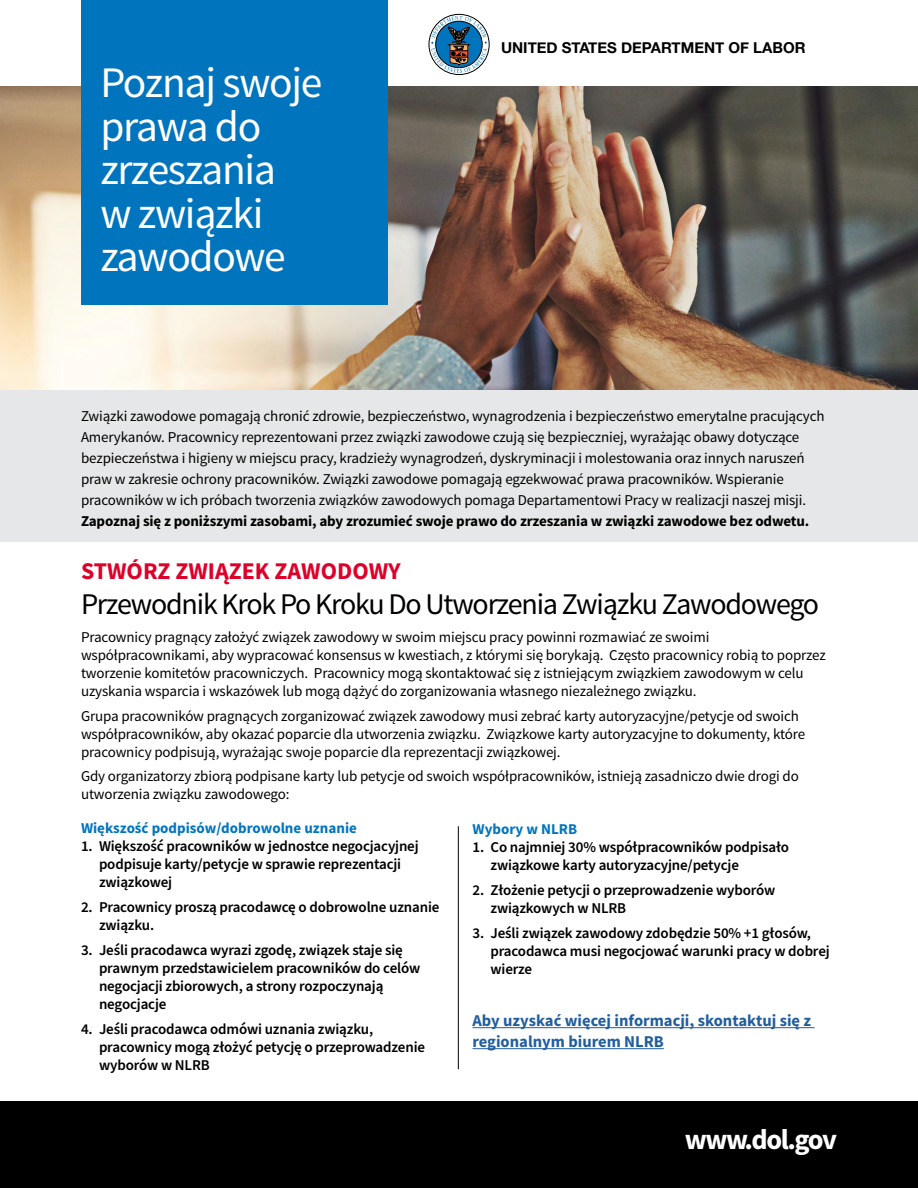
<style>
.page{position:relative;width:918px;height:1188px;background:#fff}
.page>*{position:absolute;margin:0;border:0;box-sizing:border-box;transform-origin:0 0}
.t1{font:43.5px/43.5px "Source Sans Pro";letter-spacing:-.03em;color:#fff}
.t2{font:30px "Source Sans Pro";letter-spacing:-.04em;color:#000}
.t3{font:700 28.5px "Source Sans Pro";letter-spacing:-.05em;color:#fff}
.t4{font:700 24px "Source Sans Pro";color:#de0029}
.t5{font:700 16.5px/21px "Source Sans Pro";color:#215e9e}
.t6{font:15px/18px "Source Sans Pro";letter-spacing:-.01em;color:#000}
.t7{font:600 15px/18px "Source Sans Pro";letter-spacing:-.01em;color:#000}
.t8{font:700 15px "Source Sans Pro";color:#0075be}
.t9{font:700 15px "Helvetica Neue";color:#000}
.s1{font-weight:700}
</style>
<div class="page">
<div style="left:0;top:384px;width:918px;height:158px;background:#e6e7e8"></div>
<div style="left:429px;top:14px;width:61px;height:61px;border:1px solid #000;border-radius:50%"></div>
<svg style="left:431px;top:16px;width:56px;height:57px"></svg>
<div style="left:0;top:1102px;width:918px;height:86px;background:#000"></div>
<img style="left:0;top:86px;width:918px;height:304px">
<div style="left:81px;top:0;width:307px;height:305px;background:#0075be"></div>
<hr style="left:472px;top:1027px;width:343px;height:1px;background:#215e9e">
<hr style="left:472px;top:1048px;width:192px;height:1px;background:#215e9e">
<hr style="left:458px;top:826px;width:1px;height:243px;background:#000">
<h1 class="t1" style="left:100px;top:62px;width:224px">Poznaj swoje prawa do zrzeszania<br>w związki zawodowe</h1>
<p class="t9" style="left:501px;top:36px;width:306px">UNITED STATES DEPARTMENT OF LABOR</p>
<p class="t6" style="left:81px;top:405px;width:745px;line-height:21px">Związki zawodowe pomagają chronić zdrowie, bezpieczeństwo, wynagrodzenia i bezpieczeństwo emerytalne pracujących Amerykanów. Pracownicy reprezentowani przez związki zawodowe czują się bezpieczniej, wyrażając obawy dotyczące bezpieczeństwa i higieny w miejscu pracy, kradzieży wynagrodzeń, dyskryminacji i molestowania oraz innych naruszeń praw w zakresie ochrony pracowników. Związki zawodowe pomagają egzekwować prawa pracowników. Wspieranie pracowników w ich próbach tworzenia związków zawodowych pomaga Departamentowi Pracy w realizacji naszej misji.<br><span class="s1">Zapoznaj się z poniższymi zasobami, aby zrozumieć swoje prawo do zrzeszania w związki zawodowe bez odwetu.</span></p>
<h2 class="t4" style="left:81px;top:556px;width:321px">STWÓRZ ZWIĄZEK ZAWODOWY</h2>
<h2 class="t2" style="left:81px;top:585px;width:740px">Przewodnik Krok Po Kroku Do Utworzenia Związku Zawodowego</h2>
<p class="t6" style="left:81px;top:628px;width:746px">Pracownicy pragnący założyć związek zawodowy w swoim miejscu pracy powinni rozmawiać ze swoimi współpracownikami, aby wypracować konsensus w kwestiach, z którymi się borykają. Często pracownicy robią to poprzez tworzenie komitetów pracowniczych. Pracownicy mogą skontaktować się z istniejącym związkiem zawodowym w celu uzyskania wsparcia i wskazówek lub mogą dążyć do zorganizowania własnego niezależnego związku.</p>
<p class="t6" style="left:81px;top:707px;width:726px">Grupa pracowników pragnących zorganizować związek zawodowy musi zebrać karty autoryzacyjne/petycje od swoich współpracowników, aby okazać poparcie dla utworzenia związku. Związkowe karty autoryzacyjne to dokumenty, które pracownicy podpisują, wyrażając swoje poparcie dla reprezentacji związkowej.</p>
<p class="t6" style="left:81px;top:768px;width:719px">Gdy organizatorzy zbiorą podpisane karty lub petycje od swoich współpracowników, istnieją zasadniczo dwie drogi do utworzenia związku zawodowego:</p>
<h3 class="t8" style="left:81px;top:819px;width:277px">Większość podpisów/dobrowolne uznanie</h3>
<p class="t7" style="left:99px;top:838px;width:321px;text-indent:-18px">1. Większość pracowników w jednostce negocjacyjnej podpisuje karty/petycje w sprawie reprezentacji związkowej</p>
<p class="t7" style="left:99px;top:899px;width:342px;text-indent:-18px">2. Pracownicy proszą pracodawcę o dobrowolne uznanie związku.</p>
<p class="t7" style="left:99px;top:941px;width:323px;text-indent:-18px">3. Jeśli pracodawca wyrazi zgodę, związek staje się prawnym przedstawicielem pracowników do celów negocjacji zbiorowych, a strony rozpoczynają negocjacje</p>
<p class="t7" style="left:99px;top:1020px;width:328px;text-indent:-18px">4. Jeśli pracodawca odmówi uznania związku, pracownicy mogą złożyć petycję o przeprowadzenie wyborów w NLRB</p>
<h3 class="t8" style="left:472px;top:819px;width:106px">Wybory w NLRB</h3>
<p class="t7" style="left:490px;top:839px;width:300px;text-indent:-18px">1. Co najmniej 30% współpracowników podpisało związkowe karty autoryzacyjne/petycje</p>
<p class="t7" style="left:490px;top:881px;width:286px;text-indent:-18px">2. Złożenie petycji o przeprowadzenie wyborów związkowych w NLRB</p>
<p class="t7" style="left:490px;top:924px;width:341px;text-indent:-18px">3. Jeśli związek zawodowy zdobędzie 50% +1 głosów, pracodawca musi negocjować warunki pracy w dobrej wierze</p>
<p class="t5" style="left:472px;top:1011px;width:340px">Aby uzyskać więcej informacji, skontaktuj się z regionalnym biurem NLRB</p>
<p class="t3" style="left:685px;top:1122px;width:154px">www.dol.gov</p>
</div>
